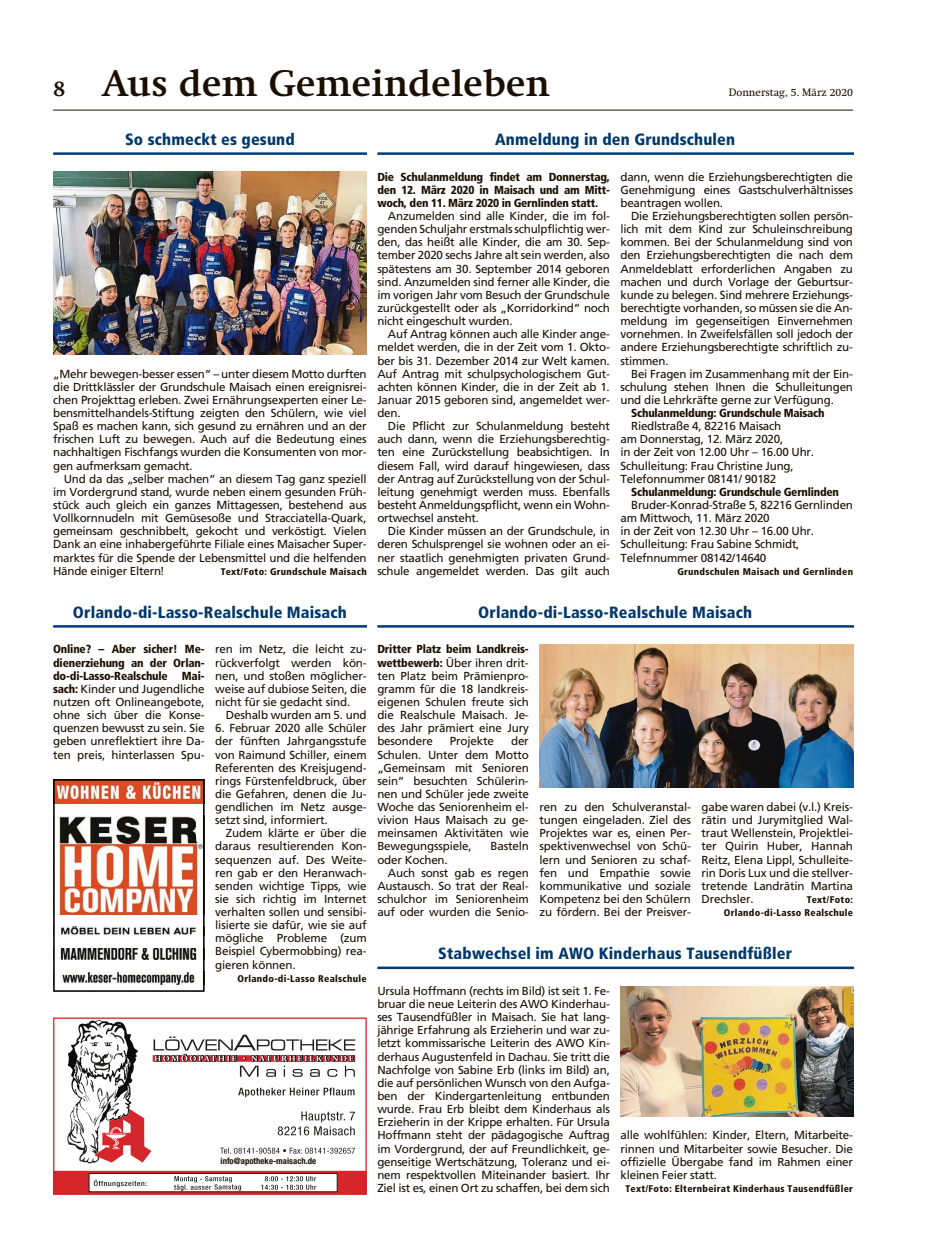
<style>
.page{position:relative;width:939px;height:1248px;background:#fff}
.page>*{position:absolute;margin:0;border:0;box-sizing:border-box;transform-origin:0 0}
.t1{font:700 36.25px "Swift";letter-spacing:.01em;color:#1c0f00}
.t2{font:900 condensed 16.25px "Frutiger";letter-spacing:.01em;color:#00386b}
.t3{font:11.62px/13.1px "Frutiger";letter-spacing:-.02em;color:#1c0f00;text-align:justify}
.t4{font:900 condensed 11.62px/13.1px "Frutiger";letter-spacing:-.02em;color:#1c0f00;text-align:justify}
.t5{font:10.62px "Swift";color:#1c0f00}
.t6{font:900 condensed 9.75px/13.1px "Frutiger";letter-spacing:.03em;color:#1c0f00;text-align:right}
.t7{font:700 condensed 8.75px "Helvetica Neue LT Std";color:#1c0f00}
.s1{font-size:21.25px}
.s2{font-family:"Swift"}
.s3{font-weight:900;font-stretch:condensed}
</style>
<div class="page">
<hr style="left:53px;top:110px;width:800px;height:1px;background:#1c0f00">
<hr style="left:377px;top:152px;width:476px;height:3px;background:#003d78">
<hr style="left:53px;top:152px;width:314px;height:3px;background:#003d78">
<img style="left:53px;top:172px;width:314px;height:182px">
<hr style="left:53px;top:625px;width:314px;height:2px;background:#003d78">
<hr style="left:377px;top:625px;width:476px;height:2px;background:#003d78">
<img style="left:539px;top:644px;width:314px;height:143px">
<hr style="left:377px;top:966px;width:476px;height:3px;background:#003d78">
<img style="left:621px;top:986px;width:232px;height:129px">
<img style="left:56px;top:782px;width:146px;height:21px">
<img style="left:58px;top:815px;width:144px;height:99px">
<img style="left:61px;top:926px;width:135px;height:9px">
<img style="left:60px;top:948px;width:137px;height:11px">
<img style="left:62px;top:971px;width:134px;height:13px">
<div style="left:53px;top:779px;width:152px;height:212px;border:2px solid #000"></div>
<svg style="left:55px;top:1020px;width:310px;height:172px"></svg>
<div style="left:53px;top:1017px;width:314px;height:177px;border:1px solid #d91c1f"></div>
<div style="left:220px;top:1155px;width:139px;height:14px;background:#fff"></div>
<h1 class="t1" style="left:53px;top:62px;width:498px"><span class="s1">8</span> Aus dem Gemeindeleben</h1>
<p class="t5" style="left:729px;top:88px;width:126px">Donnerstag, 5. März 2020</p>
<h2 class="t2" style="left:495px;top:133px;width:241px">Anmeldung in den Grundschulen</h2>
<p class="t3" style="left:621px;top:171px;width:234px">dann, wenn die Erziehungsberechtigten die Genehmigung eines Gastschulverhältnisses beantragen wollen.</p>
<p class="t3" style="left:621px;top:211px;width:234px;text-indent:11px">Die Erziehungsberechtigten sollen persön&shy;lich mit dem Kind zur Schuleinschreibung kommen. Bei der Schulanmeldung sind von den Erziehungsberechtigten die nach dem Anmeldeblatt erforderlichen Angaben zu machen und durch Vorlage der Geburtsur&shy;kunde zu belegen. Sind mehrere Erziehungs&shy;berechtigte vorhanden, so müssen sie die An&shy;meldung im gegenseitigen Einvernehmen vornehmen. In Zweifelsfällen soll jedoch der andere Erziehungsberechtigte schriftlich zu&shy;stimmen.</p>
<p class="t3" style="left:621px;top:368px;width:234px;text-indent:11px">Bei Fragen im Zusammenhang mit der Ein&shy;schulung stehen Ihnen die Schulleitungen und die Lehrkräfte gerne zur Verfügung.</p>
<p class="t4" style="left:631px;top:407px;width:195px">Schulanmeldung: Grundschule Maisach</p>
<p class="t3" style="left:621px;top:421px;width:195px;text-align:left;text-indent:11px">Riedlstraße 4, 82216 Maisach<br>am Donnerstag, 12. März 2020,<br>in der Zeit von 12.00 Uhr – 16.00 Uhr.<br>Schulleitung: Frau Christine Jung,<br>Telefonnummer 08141/ 90182</p>
<p class="t4" style="left:631px;top:486px;width:209px">Schulanmeldung: Grundschule Gernlinden</p>
<p class="t3" style="left:621px;top:499px;width:234px;text-align:left;text-indent:11px">Bruder-Konrad-Straße 5, 82216 Gernlinden am Mittwoch, 11. März 2020<br>in der Zeit von 12.30 Uhr – 16.00 Uhr.<br>Schulleitung: Frau Sabine Schmidt, Telefnnummer 08142/14640</p>
<p class="t6" style="left:677px;top:565px;width:177px">Grundschulen Maisach und Gernlinden</p>
<h2 class="t2" style="left:125px;top:133px;width:171px">So schmeckt es gesund</h2>
<p class="t4" style="left:377px;top:171px;width:234px">Die Schulanmeldung findet am Donnerstag, den 12. März 2020 in Maisach und am Mitt&shy;woch, den 11. März 2020 in Gernlinden statt.</p>
<p class="t3" style="left:377px;top:211px;width:234px;text-indent:11px">Anzumelden sind alle Kinder, die im fol&shy;genden Schuljahr erstmals schulpflichtig wer&shy;den, das heißt alle Kinder, die am 30. Sep&shy;tember 2020 sechs Jahre alt sein werden, also spätestens am 30. September 2014 geboren sind. Anzumelden sind ferner alle Kinder, die im vorigen Jahr vom Besuch der Grundschule zurückgestellt oder als „Korridorkind“ noch nicht eingeschult wurden.</p>
<p class="t3" style="left:377px;top:329px;width:234px;text-indent:11px">Auf Antrag können auch alle Kinder ange&shy;meldet werden, die in der Zeit vom 1. Okto&shy;ber bis 31. Dezember 2014 zur Welt kamen.<br>Auf Antrag mit schulpsychologischem Gut&shy;achten können Kinder, die in der Zeit ab 1.<br>Januar 2015 geboren sind, angemeldet wer&shy;den.</p>
<p class="t3" style="left:377px;top:421px;width:234px;text-indent:11px">Die Pflicht zur Schulanmeldung besteht auch dann, wenn die Erziehungsberechtig&shy;ten eine Zurückstellung beabsichtigen. In diesem Fall, wird darauf hingewiesen, dass der Antrag auf Zurückstellung von der Schul&shy;leitung genehmigt werden muss. Ebenfalls besteht Anmeldungspflicht, wenn ein Wohn&shy;ortwechsel ansteht.</p>
<p class="t3" style="left:377px;top:526px;width:234px;text-indent:11px">Die Kinder müssen an der Grundschule, in deren Schulsprengel sie wohnen oder an ei&shy;ner staatlich genehmigten privaten Grund&shy;schule angemeldet werden. Das gilt auch</p>
<p class="t3" style="left:53px;top:368px;width:315px">„Mehr bewegen-besser essen“ – unter diesem Motto durften die Drittklässler der Grundschule Maisach einen ereignisrei&shy;chen Projekttag erleben. Zwei Ernährungsexperten einer Le&shy;bensmittelhandels-Stiftung zeigten den Schülern, wie viel Spaß es machen kann, sich gesund zu ernähren und an der frischen Luft zu bewegen. Auch auf die Bedeutung eines nachhaltigen Fischfangs wurden die Konsumenten von mor&shy;gen aufmerksam gemacht.</p>
<p class="t3" style="left:53px;top:473px;width:315px;text-indent:11px">Und da das „selber machen“ an diesem Tag ganz speziell im Vordergrund stand, wurde neben einem gesunden Früh&shy;stück auch gleich ein ganzes Mittagessen, bestehend aus Vollkornnudeln mit Gemüsesoße und Stracciatella-Quark, gemeinsam geschnibbelt, gekocht und verköstigt. Vielen Dank an eine inhabergeführte Filiale eines Maisacher Super&shy;marktes für die Spende der Lebensmittel und die helfenden Hände einiger Eltern<span class="s2">!</span></p>
<p class="t6" style="left:221px;top:565px;width:148px">Text/Foto: Grundschule Maisach</p>
<h2 class="t2" style="left:73px;top:606px;width:275px">Orlando-di-Lasso-Realschule Maisach</h2>
<p class="t3" style="left:53px;top:644px;width:153px"><span class="s3">Online? – Aber sicher! Me&shy;dienerziehung an der Orlan&shy;do-di-Lasso-Realschule Mai&shy;sach:</span> Kinder und Jugendliche nutzen oft Onlineangebote, ohne sich über die Konse&shy;quenzen bewusst zu sein. Sie geben unreflektiert ihre Da&shy;ten preis, hinterlassen Spu-</p>
<p class="t3" style="left:215px;top:644px;width:153px">ren im Netz, die leicht zu&shy;rückverfolgt werden kön&shy;nen, und stoßen möglicher&shy;weise auf dubiose Seiten, die nicht für sie gedacht sind.</p>
<h2 class="t2" style="left:478px;top:606px;width:275px">Orlando-di-Lasso-Realschule Maisach</h2>
<p class="t3" style="left:377px;top:644px;width:153px"><span class="s3">Dritter Platz beim Landkreis&shy;wettbewerb:</span> Über ihren drit&shy;ten Platz beim Prämienpro&shy;gramm für die 18 landkreis&shy;eigenen Schulen freute sich die Realschule Maisach. Je&shy;des Jahr prämiert eine Jury besondere</p>
<p class="t3" style="left:226px;top:709px;width:142px">Deshalb wurden am 5. und</p>
<p class="t3" style="left:215px;top:722px;width:153px">6. Februar 2020 alle Schüler der fünften Jahrgangsstufe von Raimund Schiller, einem Referenten des Kreisjugend&shy;rings Fürstenfeldbruck, über die Gefahren, denen die Ju&shy;gendlichen im Netz ausge&shy;setzt sind, informiert.</p>
<p class="t3" style="left:215px;top:827px;width:153px;text-indent:11px">Zudem klärte er über die daraus resultierenden Kon&shy;sequenzen auf. Des Weite&shy;ren gab er den Heranwach&shy;senden wichtige Tipps, wie sie sich richtig im Internet verhalten sollen und sensibi&shy;lisierte sie dafür, wie sie auf mögliche Probleme (zum Beispiel Cybermobbing) rea&shy;gieren können.</p>
<p class="t6" style="left:238px;top:972px;width:131px">Orlando-di-Lasso Realschule</p>
<p class="t3" style="left:377px;top:736px;width:153px;text-indent:134px">der Schulen. Unter dem Motto „Gemeinsam mit Senioren sein“ besuchten Schülerin&shy;nen und Schüler jede zweite Woche das Seniorenheim el&shy;vivion Haus Maisach zu ge&shy;meinsamen Aktivitäten wie Bewegungsspiele,</p>
<p class="t3" style="left:450px;top:736px;width:46px">Projekte</p>
<p class="t3" style="left:702px;top:801px;width:153px">gabe waren dabei (v.l.) Kreis&shy;rätin und Jurymitglied Wal&shy;traut Wellenstein, Projektlei&shy;ter Quirin Huber, Hannah Reitz, Elena Lippl, Schulleite&shy;rin Doris Lux und die stellver&shy;tretende Landrätin Martina Drechsler.</p>
<p class="t3" style="left:539px;top:801px;width:153px">ren zu den Schulveranstal&shy;tungen eingeladen. Ziel des Projektes war es, einen Per&shy;spektivenwechsel von Schü&shy;lern und Senioren zu schaf&shy;fen und Empathie sowie kommunikative und soziale Kompetenz bei den Schülern zu fördern. Bei der Preisver-</p>
<p class="t3" style="left:490px;top:841px;width:40px">Basteln</p>
<p class="t3" style="left:377px;top:854px;width:72px">oder Kochen.</p>
<p class="t3" style="left:388px;top:867px;width:142px">Auch sonst gab es regen</p>
<p class="t3" style="left:377px;top:880px;width:153px">Austausch. So trat der Real-</p>
<p class="t3" style="left:377px;top:893px;width:153px">schulchor im Seniorenheim</p>
<p class="t3" style="left:377px;top:906px;width:153px">auf oder wurden die Senio-</p>
<h2 class="t2" style="left:438px;top:947px;width:355px">Stabwechsel im AWO Kinderhaus Tausendfüßler</h2>
<p class="t3" style="left:377px;top:985px;width:234px">Ursula Hoffmann (rechts im Bild) ist seit 1. Fe&shy;bruar die neue Leiterin des AWO Kinderhau&shy;ses Tausendfüßler in Maisach. Sie hat lang&shy;jährige Erfahrung als Erzieherin und war zu&shy;letzt kommissarische Leiterin des AWO Kin&shy;derhaus Augustenfeld in Dachau. Sie tritt die Nachfolge von Sabine Erb (links im Bild) an, die auf persönlichen Wunsch von den Aufga&shy;ben der Kindergartenleitung entbunden wurde. Frau Erb bleibt dem Kinderhaus als Erzieherin in der Krippe erhalten. Für Ursula Hoffmann steht der pädagogische Auftrag im Vordergrund, der auf Freundlichkeit, ge&shy;genseitige Wertschätzung, Toleranz und ei&shy;nem respektvollen Miteinander basiert. Ihr Ziel ist es, einen Ort zu schaffen, bei dem sich</p>
<p class="t6" style="left:724px;top:894px;width:131px">Text/Foto:<br>Orlando-di-Lasso Realschule</p>
<p class="t3" style="left:621px;top:1129px;width:234px">alle wohlfühlen: Kinder, Eltern, Mitarbeite&shy;rinnen und Mitarbeiter sowie Besucher. Die offizielle Übergabe fand im Rahmen einer kleinen Feier statt.</p>
<p class="t6" style="left:625px;top:1182px;width:229px">Text/Foto: Elternbeirat Kinderhaus Tausendfüßler</p>
<p class="t7" style="left:221px;top:1155px;width:97px">info@apotheke-maisach.de</p>
</div>
